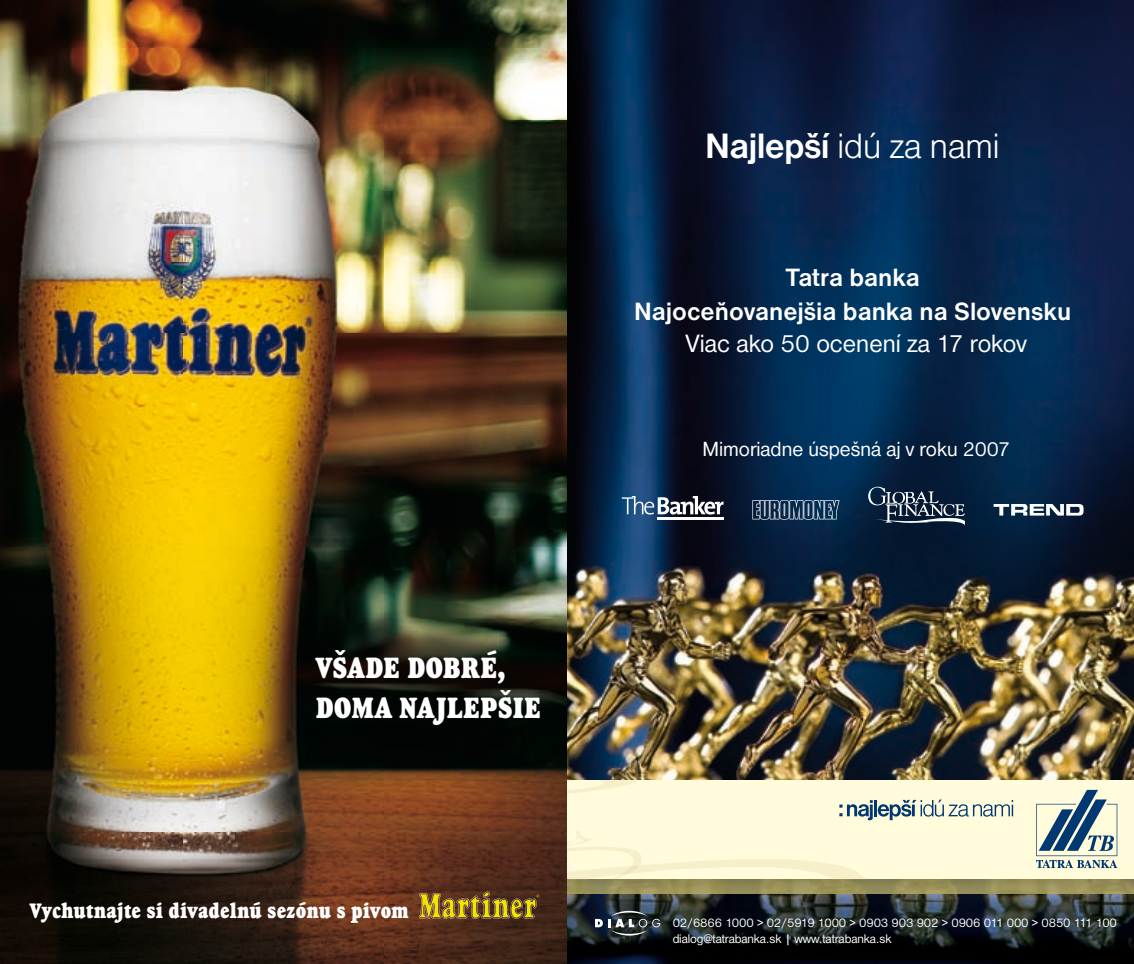
<style>
.page{position:relative;width:1134px;height:964px;background:#fff}
.page>*{position:absolute;margin:0;border:0;box-sizing:border-box;transform-origin:0 0}
.t1{font:36.6px "Nimbus Sans DOT Ligh";letter-spacing:-.02em;color:#fff}
.t2{font:condensed 30.4px/40.6px "Goudy Heavyface BTCE";color:#fff}
.t3{font:700 26px/33.8px "Nimbus Sans DOT";color:#fff;text-align:center}
.t4{font:26px "Nimbus Sans DOT";color:#fff}
.t5{font:condensed 21.8px "Goudy Heavyface BTCE";letter-spacing:-.005em;color:#fff}
.t6{font:21.2px "Nimbus Sans DOT";color:#fff}
.t7{font:13px/15.6px "Nimbus Sans DOT";letter-spacing:-.01em;color:#fff}
.s1{font-family:"Nimbus Sans DOT";font-weight:700}
</style>
<div class="page">
<img style="left:0;top:0;width:567px;height:964px">
<svg style="left:419px;top:891px;width:120px;height:28px;background:#8b6f22"></svg>
<img style="left:567px;top:879px;width:567px;height:85px">
<img style="left:567px;top:0;width:567px;height:780px">
<svg style="left:595px;top:911px;width:65px;height:24px;background:#455056"></svg>
<div style="left:567px;top:780px;width:567px;height:99px;background:#fffbdb"></div>
<svg style="left:567px;top:780px;width:71px;height:14px"></svg>
<svg style="left:567px;top:831px;width:298px;height:48px"></svg>
<svg style="left:839px;top:799px;width:174px;height:21px"></svg>
<svg style="left:1036px;top:790px;width:81px;height:78px"></svg>
<svg style="left:868px;top:487px;width:97px;height:39px;background:#37495e"></svg>
<svg style="left:622px;top:496px;width:102px;height:18px"></svg>
<hr style="left:658px;top:517px;width:66px;height:2px;background:#fff">
<svg style="left:752px;top:500px;width:87px;height:20px;background:#435d78"></svg>
<svg style="left:993px;top:504px;width:90px;height:11px"></svg>
<h2 class="t2" style="left:316px;top:645px;width:227px">VŠADE DOBRÉ,<br>DOMA NAJLEPŠIE</h2>
<h3 class="t5" style="left:30px;top:896px;width:380px">Vychutnajte si divadelnú sezónu s pivom</h3>
<h1 class="t1" style="left:705px;top:125px;width:296px"><span class="s1">Najlepší</span> idú za nami</h1>
<h3 class="t3" style="left:634px;top:260px;width:438px">Tatra banka<br>Najoceňovanejšia banka na Slovensku</h3>
<h3 class="t4" style="left:686px;top:328px;width:342px">Viac ako 50 ocenení za 17 rokov</h3>
<h3 class="t6" style="left:702px;top:437px;width:309px">Mimoriadne úspešná aj v roku 2007</h3>
<p class="t7" style="left:673px;top:915px;width:446px">02/6866 1000 &gt; 02/5919 1000 &gt; 0903 903 902 &gt; 0906 011 000 &gt; 0850 111 100 dialog@tatrabanka.sk | www.tatrabanka.sk</p>
</div>
